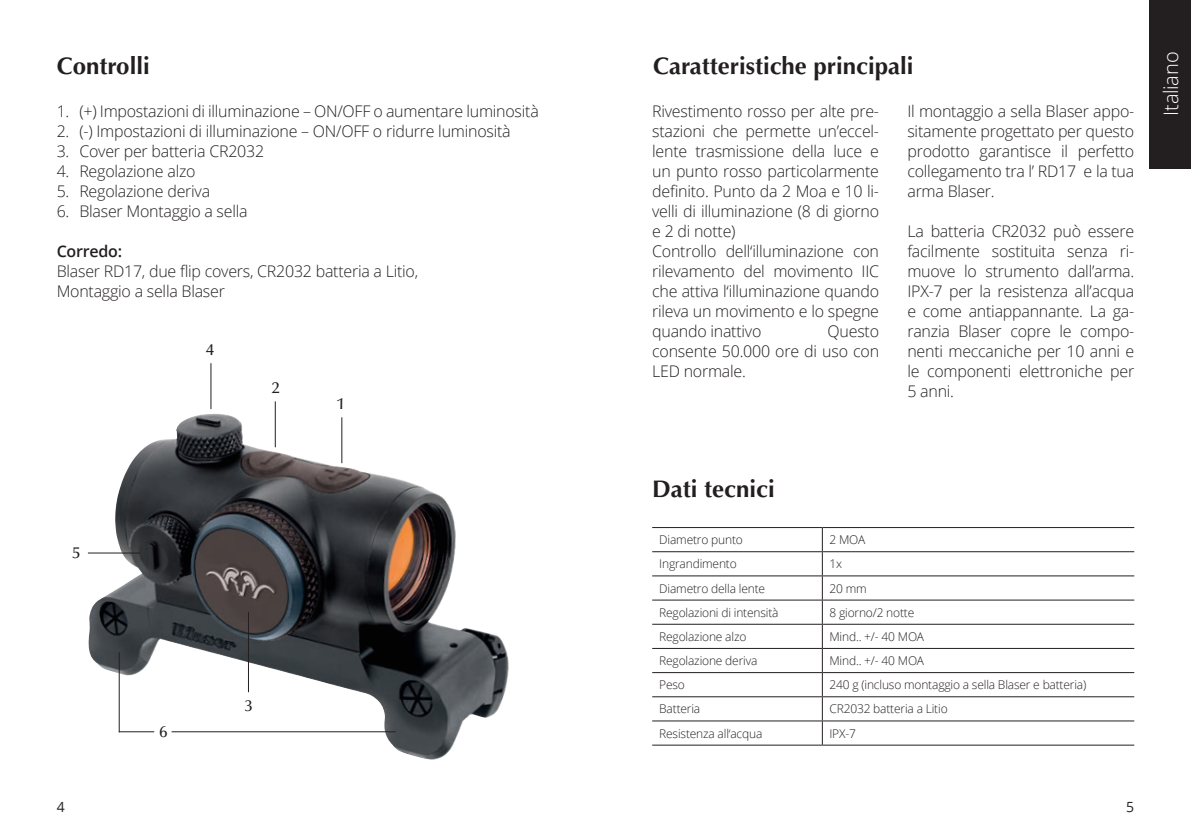
<style>
.page{position:relative;width:1191px;height:840px;background:#fff}
.page>*{position:absolute;margin:0;border:0;box-sizing:border-box;transform-origin:0 0}
.t1{font:700 24px "Optima LT Pro";color:#231f20}
.t2{font:300 20px "Open Sans";letter-spacing:-.01em;color:#fff}
.t3{font:300 16px/20px "Open Sans";letter-spacing:-.015em;color:#231f20;text-align:justify}
.t4{font:600 16px "Open Sans";letter-spacing:-.015em;color:#231f20}
.t5{font:500 16px "Optima LT Pro";color:#231f20}
.t6{font:14px "Open Sans";color:#231f20}
.t7{font:300 12px "Open Sans";letter-spacing:-.015em;color:#231f20}
</style>
<div class="page">
<div style="left:1149px;top:0;width:42px;height:168px;background:#231f20"></div>
<hr style="left:652px;top:527px;width:170px;height:1px;background:#231f20">
<hr style="left:822px;top:527px;width:312px;height:1px;background:#231f20">
<hr style="left:652px;top:551px;width:170px;height:1px;background:#231f20">
<hr style="left:822px;top:551px;width:312px;height:1px;background:#231f20">
<hr style="left:652px;top:575px;width:170px;height:1px;background:#231f20">
<hr style="left:822px;top:575px;width:312px;height:1px;background:#231f20">
<hr style="left:652px;top:599px;width:170px;height:1px;background:#231f20">
<hr style="left:822px;top:599px;width:312px;height:1px;background:#231f20">
<hr style="left:652px;top:623px;width:170px;height:1px;background:#231f20">
<hr style="left:822px;top:623px;width:312px;height:1px;background:#231f20">
<hr style="left:652px;top:647px;width:170px;height:1px;background:#231f20">
<hr style="left:822px;top:647px;width:312px;height:1px;background:#231f20">
<hr style="left:652px;top:671px;width:170px;height:1px;background:#231f20">
<hr style="left:822px;top:671px;width:312px;height:1px;background:#231f20">
<hr style="left:652px;top:696px;width:170px;height:1px;background:#231f20">
<hr style="left:822px;top:696px;width:312px;height:1px;background:#231f20">
<hr style="left:652px;top:720px;width:170px;height:1px;background:#231f20">
<hr style="left:822px;top:720px;width:312px;height:1px;background:#231f20">
<svg style="left:822px;top:527px;width:1px;height:217px"></svg>
<hr style="left:652px;top:744px;width:170px;height:1px;background:#231f20">
<hr style="left:822px;top:744px;width:312px;height:1px;background:#231f20">
<img style="left:88px;top:413px;width:421px;height:346px">
<hr style="left:210px;top:363px;width:1px;height:46px;background:#231f20">
<hr style="left:275px;top:401px;width:1px;height:46px;background:#231f20">
<hr style="left:341px;top:417px;width:1px;height:46px;background:#231f20">
<hr style="left:248px;top:611px;width:1px;height:80px;background:#231f20">
<hr style="left:119px;top:651px;width:1px;height:80px;background:#231f20">
<hr style="left:171px;top:730px;width:224px;height:1px;background:#231f20">
<hr style="left:119px;top:730px;width:35px;height:1px;background:#231f20">
<hr style="left:88px;top:552px;width:52px;height:1px;background:#231f20">
<h1 class="t1" style="left:57px;top:51px;width:94px">Controlli</h1>
<p class="t3" style="left:57px;top:100px;width:483px">1. (+) Impostazioni di illuminazione – ON/OFF o aumentare luminosità</p>
<p class="t3" style="left:57px;top:120px;width:455px">2. (-) Impostazioni di illuminazione – ON/OFF o ridurre luminosità</p>
<p class="t3" style="left:57px;top:140px;width:209px">3. Cover per batteria CR2032</p>
<p class="t3" style="left:57px;top:160px;width:140px">4. Regolazione alzo</p>
<p class="t3" style="left:57px;top:180px;width:155px">5. Regolazione deriva</p>
<p class="t3" style="left:57px;top:200px;width:192px">6. Blaser Montaggio a sella</p>
<p class="t4" style="left:57px;top:240px;width:67px">Corredo:</p>
<p class="t3" style="left:57px;top:260px;width:363px">Blaser RD17, due flip covers, CR2032 batteria a Litio,<br>Montaggio a sella Blaser</p>
<p class="t5" style="left:73px;top:542px;width:9px">5</p>
<p class="t5" style="left:206px;top:339px;width:9px">4</p>
<p class="t5" style="left:272px;top:377px;width:9px">2</p>
<p class="t5" style="left:337px;top:393px;width:9px">1</p>
<p class="t5" style="left:159px;top:721px;width:9px">6</p>
<p class="t5" style="left:245px;top:695px;width:9px">3</p>
<h1 class="t1" style="left:653px;top:51px;width:262px">Caratteristiche principali</h1>
<p class="t3" style="left:652px;top:100px;width:228px;text-align:left">Rivestimento rosso per alte pre&shy;stazioni che permette un’eccel&shy;lente trasmissione della luce e un punto rosso particolarmente definito. Punto da 2 Moa e 10 li&shy;velli di illuminazione (8 di giorno e 2 di notte)<br>Controllo dell‘illuminazione con rilevamento del movimento IIC che attiva l‘illuminazione quando rileva un movimento e lo spegne quando inattivo</p>
<p class="t3" style="left:652px;top:320px;width:228px;text-indent:175px">Questo consente 50.000 ore di uso con LED normale.</p>
<p class="t3" style="left:907px;top:100px;width:228px">Il montaggio a sella Blaser appo&shy;sitamente progettato per questo prodotto garantisce il perfetto collegamento tra l’ RD17 e la tua arma Blaser.</p>
<p class="t3" style="left:907px;top:220px;width:228px">La batteria CR2032 può essere facilmente sostituita senza ri&shy;muove lo strumento dall’arma.<br>IPX-7 per la resistenza all’acqua e come antiappannante. La ga&shy;ranzia Blaser copre le compo&shy;nenti meccaniche per 10 anni e le componenti elettroniche per 5 anni.</p>
<h1 class="t1" style="left:652px;top:473px;width:124px">Dati tecnici</h1>
<p class="t7" style="left:659px;top:531px;width:85px">Diametro punto</p>
<p class="t7" style="left:829px;top:531px;width:37px">2 MOA</p>
<p class="t7" style="left:659px;top:555px;width:79px">Ingrandimento</p>
<p class="t7" style="left:829px;top:555px;width:14px">1x</p>
<p class="t7" style="left:659px;top:579px;width:107px">Diametro della lente</p>
<p class="t7" style="left:829px;top:579px;width:39px">20 mm</p>
<p class="t7" style="left:659px;top:603px;width:121px">Regolazioni di intensità</p>
<p class="t7" style="left:829px;top:603px;width:86px">8 giorno/2 notte</p>
<p class="t7" style="left:659px;top:628px;width:89px">Regolazione alzo</p>
<p class="t7" style="left:829px;top:628px;width:96px">Mind.. +/- 40 MOA</p>
<p class="t7" style="left:659px;top:652px;width:100px">Regolazione deriva</p>
<p class="t7" style="left:829px;top:652px;width:96px">Mind.. +/- 40 MOA</p>
<p class="t7" style="left:659px;top:676px;width:27px">Peso</p>
<p class="t7" style="left:829px;top:676px;width:258px">240 g (incluso montaggio a sella Blaser e batteria)</p>
<p class="t7" style="left:659px;top:700px;width:42px">Batteria</p>
<p class="t7" style="left:829px;top:700px;width:120px">CR2032 batteria a Litio</p>
<p class="t7" style="left:659px;top:724px;width:105px">Resistenza all‘acqua</p>
<p class="t7" style="left:829px;top:724px;width:28px">IPX-7</p>
<p class="t6" style="left:57px;top:796px;width:10px">4</p>
<p class="t6" style="left:1126px;top:796px;width:10px">5</p>
<p class="t2" style="left:1157px;top:116px;width:66px;rotate:-90deg">Italiano</p>
</div>
